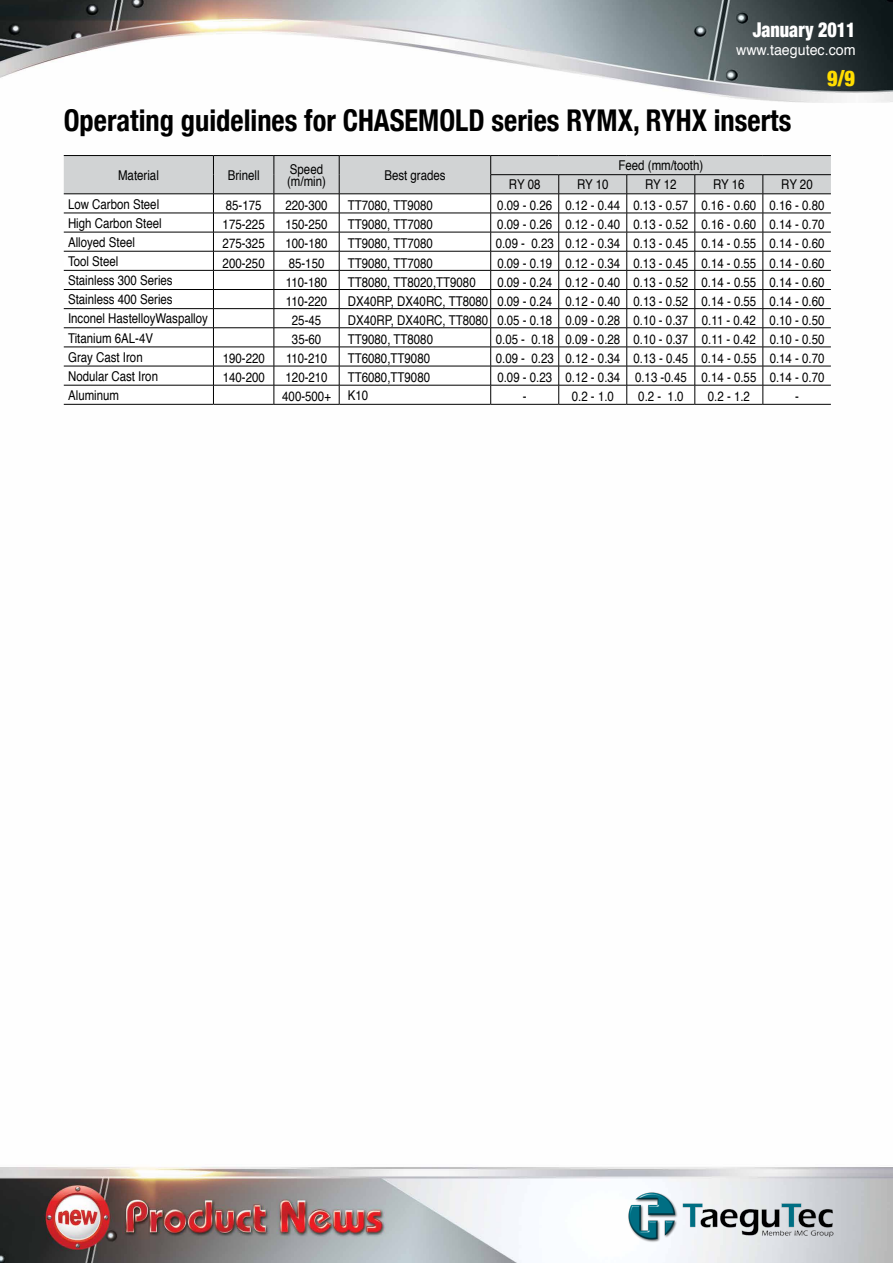
<style>
.page{position:relative;width:893px;height:1263px;background:#fff}
.page>*{position:absolute;margin:0;border:0;box-sizing:border-box;transform-origin:0 0}
.t1{font:700 condensed 30px "Helvetica Neue";color:#000;scale:.95 1}
.t2{font:900 condensed 21.9px "Helvetica Neue";color:#fd0;scale:.93 1}
.t3{font:900 condensed 20.4px "Helvetica Neue";color:#fff;scale:.89 1}
.t4{font:14.55px "Helvetica";color:#fff}
.t5{font:13.5px/12.9px "Helvetica";color:#000;scale:.85 1}
</style>
<div class="page">
<img style="left:0;top:0;width:893px;height:1263px">
<img style="left:622px;top:1186px;width:219px;height:60px">
<svg style="left:64px;top:156px;width:767px;height:248px"></svg>
<hr style="left:64px;top:155px;width:149px;height:1px;background:#000">
<hr style="left:213px;top:155px;width:61px;height:1px;background:#000">
<hr style="left:274px;top:155px;width:65px;height:1px;background:#000">
<hr style="left:339px;top:155px;width:152px;height:1px;background:#000">
<hr style="left:491px;top:155px;width:68px;height:1px;background:#000">
<hr style="left:559px;top:155px;width:68px;height:1px;background:#000">
<hr style="left:627px;top:155px;width:68px;height:1px;background:#000">
<hr style="left:695px;top:155px;width:68px;height:1px;background:#000">
<hr style="left:763px;top:155px;width:68px;height:1px;background:#000">
<hr style="left:64px;top:404px;width:149px;height:1px;background:#000">
<hr style="left:213px;top:404px;width:61px;height:1px;background:#000">
<hr style="left:274px;top:404px;width:65px;height:1px;background:#000">
<hr style="left:339px;top:404px;width:152px;height:1px;background:#000">
<hr style="left:491px;top:404px;width:68px;height:1px;background:#000">
<hr style="left:559px;top:404px;width:68px;height:1px;background:#000">
<hr style="left:627px;top:404px;width:68px;height:1px;background:#000">
<hr style="left:695px;top:404px;width:68px;height:1px;background:#000">
<hr style="left:763px;top:404px;width:68px;height:1px;background:#000">
<h3 class="t3" style="left:753px;top:18px;width:117px">January 2011</h3>
<p class="t4" style="left:736px;top:40px;width:121px">www.taegutec.com</p>
<h2 class="t2" style="left:827px;top:60px;width:31px">9/9</h2>
<h1 class="t1" style="left:64px;top:102px;width:767px">Operating guidelines for CHASEMOLD series RYMX, RYHX inserts</h1>
<p class="t5" style="left:118px;top:170px;width:50px">Material</p>
<p class="t5" style="left:228px;top:170px;width:39px">Brinell</p>
<p class="t5" style="left:287px;top:163px;width:47px">Speed (m/min)</p>
<p class="t5" style="left:384px;top:170px;width:74px">Best grades</p>
<p class="t5" style="left:618px;top:160px;width:101px">Feed (mm/tooth)</p>
<p class="t5" style="left:509px;top:179px;width:39px">RY 08</p>
<p class="t5" style="left:577px;top:179px;width:39px">RY 10</p>
<p class="t5" style="left:645px;top:179px;width:39px">RY 12</p>
<p class="t5" style="left:713px;top:179px;width:39px">RY 16</p>
<p class="t5" style="left:781px;top:179px;width:39px">RY 20</p>
<p class="t5" style="left:68px;top:198px;width:109px">Low Carbon Steel</p>
<p class="t5" style="left:226px;top:200px;width:44px">85-175</p>
<p class="t5" style="left:285px;top:200px;width:51px">220-300</p>
<p class="t5" style="left:348px;top:200px;width:102px">TT7080, TT9080</p>
<p class="t5" style="left:497px;top:200px;width:386px">0.09 - 0.26 0.12 - 0.44 0.13 - 0.57 0.16 - 0.60 0.16 - 0.80</p>
<p class="t5" style="left:68px;top:217px;width:112px">High Carbon Steel</p>
<p class="t5" style="left:223px;top:219px;width:51px">175-225</p>
<p class="t5" style="left:285px;top:219px;width:51px">150-250</p>
<p class="t5" style="left:348px;top:219px;width:102px">TT9080, TT7080</p>
<p class="t5" style="left:497px;top:219px;width:386px">0.09 - 0.26 0.12 - 0.40 0.13 - 0.52 0.16 - 0.60 0.14 - 0.70</p>
<p class="t5" style="left:68px;top:236px;width:80px">Alloyed Steel</p>
<p class="t5" style="left:223px;top:238px;width:51px">275-325</p>
<p class="t5" style="left:285px;top:238px;width:51px">100-180</p>
<p class="t5" style="left:348px;top:238px;width:102px">TT9080, TT7080</p>
<p class="t5" style="left:496px;top:238px;width:388px">0.09 - 0.23 0.12 - 0.34 0.13 - 0.45 0.14 - 0.55 0.14 - 0.60</p>
<p class="t5" style="left:68px;top:256px;width:61px">Tool Steel</p>
<p class="t5" style="left:223px;top:257px;width:51px">200-250</p>
<p class="t5" style="left:289px;top:257px;width:44px">85-150</p>
<p class="t5" style="left:348px;top:257px;width:102px">TT9080, TT7080</p>
<p class="t5" style="left:497px;top:257px;width:386px">0.09 - 0.19 0.12 - 0.34 0.13 - 0.45 0.14 - 0.55 0.14 - 0.60</p>
<p class="t5" style="left:68px;top:275px;width:125px">Stainless 300 Series</p>
<p class="t5" style="left:286px;top:276px;width:50px">110-180</p>
<p class="t5" style="left:348px;top:276px;width:152px">TT8080, TT8020,TT9080</p>
<p class="t5" style="left:497px;top:276px;width:386px">0.09 - 0.24 0.12 - 0.40 0.13 - 0.52 0.14 - 0.55 0.14 - 0.60</p>
<p class="t5" style="left:68px;top:294px;width:125px">Stainless 400 Series</p>
<p class="t5" style="left:286px;top:295px;width:50px">110-220</p>
<p class="t5" style="left:348px;top:295px;width:562px">DX40RP, DX40RC, TT8080 0.09 - 0.24 0.12 - 0.40 0.13 - 0.52 0.14 - 0.55 0.14 - 0.60</p>
<p class="t5" style="left:68px;top:313px;width:166px">Inconel HastelloyWaspalloy</p>
<p class="t5" style="left:292px;top:315px;width:36px">25-45</p>
<p class="t5" style="left:348px;top:315px;width:562px">DX40RP, DX40RC, TT8080 0.05 - 0.18 0.09 - 0.28 0.10 - 0.37 0.11 - 0.42 0.10 - 0.50</p>
<p class="t5" style="left:68px;top:332px;width:102px">Titanium 6AL-4V</p>
<p class="t5" style="left:292px;top:334px;width:36px">35-60</p>
<p class="t5" style="left:348px;top:334px;width:102px">TT9080, TT8080</p>
<p class="t5" style="left:496px;top:334px;width:388px">0.05 - 0.18 0.09 - 0.28 0.10 - 0.37 0.11 - 0.42 0.10 - 0.50</p>
<p class="t5" style="left:68px;top:351px;width:89px">Gray Cast Iron</p>
<p class="t5" style="left:223px;top:353px;width:51px">190-220</p>
<p class="t5" style="left:286px;top:353px;width:50px">110-210</p>
<p class="t5" style="left:348px;top:353px;width:98px">TT6080,TT9080</p>
<p class="t5" style="left:496px;top:353px;width:388px">0.09 - 0.23 0.12 - 0.34 0.13 - 0.45 0.14 - 0.55 0.14 - 0.70</p>
<p class="t5" style="left:68px;top:370px;width:107px">Nodular Cast Iron</p>
<p class="t5" style="left:223px;top:372px;width:51px">140-200</p>
<p class="t5" style="left:286px;top:372px;width:51px">120-210</p>
<p class="t5" style="left:348px;top:372px;width:98px">TT6080,TT9080</p>
<p class="t5" style="left:497px;top:372px;width:386px">0.09 - 0.23 0.12 - 0.34 0.13 -0.45 0.14 - 0.55 0.14 - 0.70</p>
<p class="t5" style="left:68px;top:389px;width:62px">Aluminum</p>
<p class="t5" style="left:282px;top:391px;width:103px">400-500+ K10</p>
<p class="t5" style="left:523px;top:391px;width:6px">-</p>
<p class="t5" style="left:572px;top:391px;width:51px">0.2 - 1.0</p>
<p class="t5" style="left:638px;top:391px;width:55px">0.2 - 1.0</p>
<p class="t5" style="left:708px;top:391px;width:51px">0.2 - 1.2</p>
<p class="t5" style="left:795px;top:391px;width:6px">-</p>
</div>
